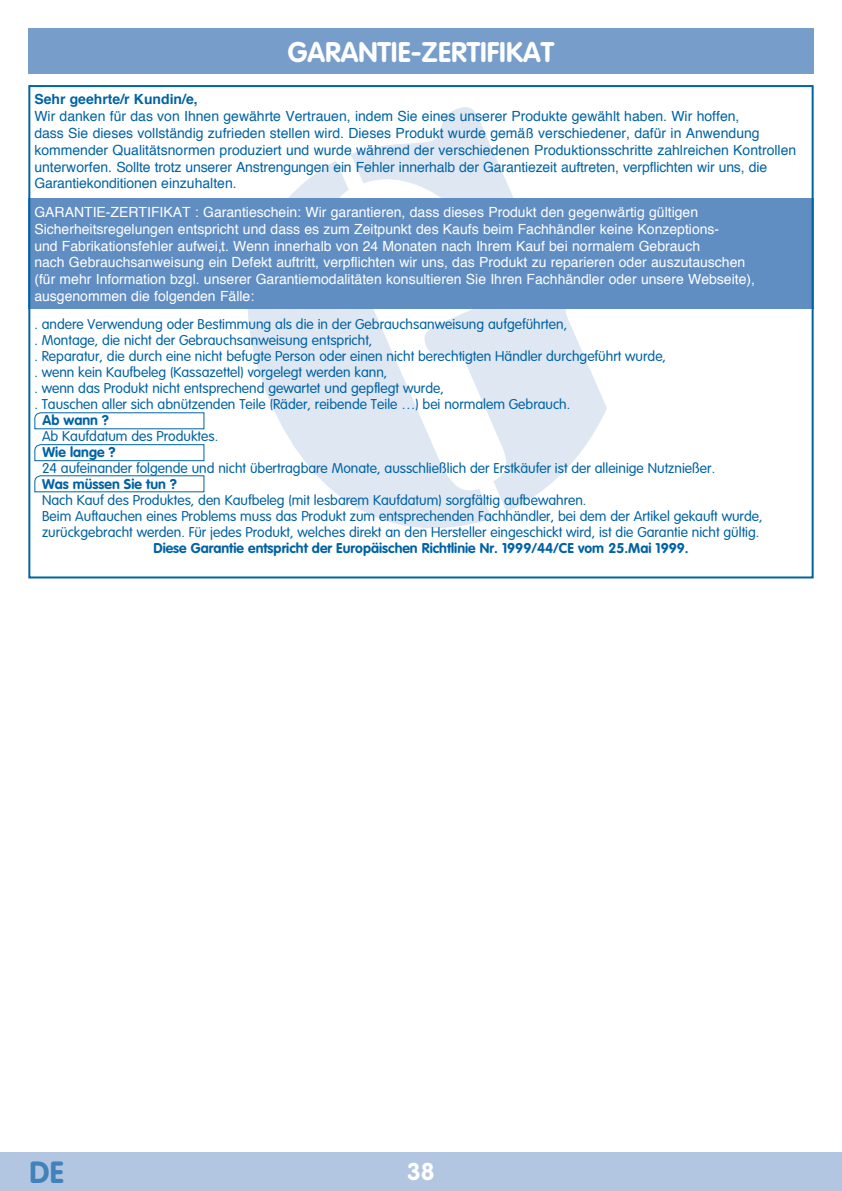
<style>
.page{position:relative;width:842px;height:1191px;background:#fff}
.page>*{position:absolute;margin:0;border:0;box-sizing:border-box;transform-origin:0 0}
.t1{font:700 30.2px "VAG Rounded";color:#4282ba}
.t2{font:700 28px "VAG Rounded";color:#fff}
.t3{font:700 24px "VAG Rounded";color:#fff}
.t4{font:300 14px/16px "VAG Rounded";color:#0063a4}
.t5{font:14px/16.8px "Helvetica";color:#fff}
.t6{font:14px/16.8px "Helvetica";color:#0063a4}
.t7{font:700 14px "VAG Rounded";color:#0063a4}
.t8{font:700 14px "Helvetica";color:#0063a4}
</style>
<div class="page">
<svg style="left:248px;top:108px;width:359px;height:420px;fill:#dfe7f2"></svg>
<div style="left:28px;top:28px;width:786px;height:46px;background:#779dca"></div>
<div style="left:28px;top:198px;width:786px;height:111px;background:#608ec2"></div>
<svg style="left:34px;top:475px;width:171px;height:18px"></svg>
<svg style="left:34px;top:412px;width:171px;height:18px"></svg>
<svg style="left:34px;top:444px;width:171px;height:18px"></svg>
<div style="left:0;top:1152px;width:842px;height:39px;background:#b2c5e1"></div>
<h2 class="t2" style="left:288px;top:36px;width:268px">GARANTIE-ZERTIFIKAT</h2>
<p class="t8" style="left:34px;top:88px;width:165px">Sehr geehrte/r Kundin/e,</p>
<p class="t6" style="left:34px;top:108px;width:763px">Wir danken für das von Ihnen gewährte Vertrauen, indem Sie eines unserer Produkte gewählt haben. Wir hoffen,<br>dass Sie dieses vollständig zufrieden stellen wird. Dieses Produkt wurde gemäß verschiedener, dafür in Anwendung kommender Qualitätsnormen produziert und wurde während der verschiedenen Produktionsschritte zahlreichen Kontrollen unterworfen. Sollte trotz unserer Anstrengungen ein Fehler innerhalb der Garantiezeit auftreten, verpflichten wir uns, die Garantiekonditionen einzuhalten.</p>
<p class="t5" style="left:34px;top:204px;width:722px">GARANTIE-ZERTIFIKAT : Garantieschein: Wir garantieren, dass dieses Produkt den gegenwärtig gültigen Sicherheitsregelungen entspricht und dass es zum Zeitpunkt des Kaufs beim Fachhändler keine Konzeptions-<br>und Fabrikationsfehler aufwei‚t. Wenn innerhalb von 24 Monaten nach Ihrem Kauf bei normalem Gebrauch<br>nach Gebrauchsanweisung ein Defekt auftritt, verpflichten wir uns, das Produkt zu reparieren oder auszutauschen (für mehr Information bzgl. unserer Garantiemodalitäten konsultieren Sie Ihren Fachhändler oder unsere Webseite), ausgenommen die folgenden Fälle:</p>
<p class="t4" style="left:34px;top:316px;width:633px">. andere Verwendung oder Bestimmung als die in der Gebrauchsanweisung aufgeführten,<br>. Montage, die nicht der Gebrauchsanweisung entspricht,<br>. Reparatur, die durch eine nicht befugte Person oder einen nicht berechtigten Händler durchgeführt wurde, . wenn kein Kaufbeleg (Kassazettel) vorgelegt werden kann,<br>. wenn das Produkt nicht entsprechend gewartet und gepflegt wurde,<br>. Tauschen aller sich abnützenden Teile (Räder, reibende Teile …) bei normalem Gebrauch.</p>
<p class="t7" style="left:43px;top:412px;width:68px">Ab wann ?</p>
<p class="t4" style="left:42px;top:428px;width:178px">Ab Kaufdatum des Produktes.</p>
<p class="t7" style="left:43px;top:444px;width:74px">Wie lange ?</p>
<p class="t4" style="left:42px;top:460px;width:675px">24 aufeinander folgende und nicht übertragbare Monate, ausschließlich der Erstkäufer ist der alleinige Nutznießer.</p>
<p class="t7" style="left:42px;top:476px;width:136px">Was müssen Sie tun ?</p>
<p class="t4" style="left:42px;top:492px;width:722px">Nach Kauf des Produktes, den Kaufbeleg (mit lesbarem Kaufdatum) sorgfältig aufbewahren.<br>Beim Auftauchen eines Problems muss das Produkt zum entsprechenden Fachhändler, bei dem der Artikel gekauft wurde, zurückgebracht werden. Für jedes Produkt, welches direkt an den Hersteller eingeschickt wird, ist die Garantie nicht gültig.</p>
<p class="t7" style="left:153px;top:540px;width:537px">Diese Garantie entspricht der Europäischen Richtlinie Nr. 1999/44/CE vom 25.Mai 1999.</p>
<h1 class="t1" style="left:30px;top:1154px;width:36px">DE</h1>
<h3 class="t3" style="left:407px;top:1157px;width:29px">38</h3>
</div>
